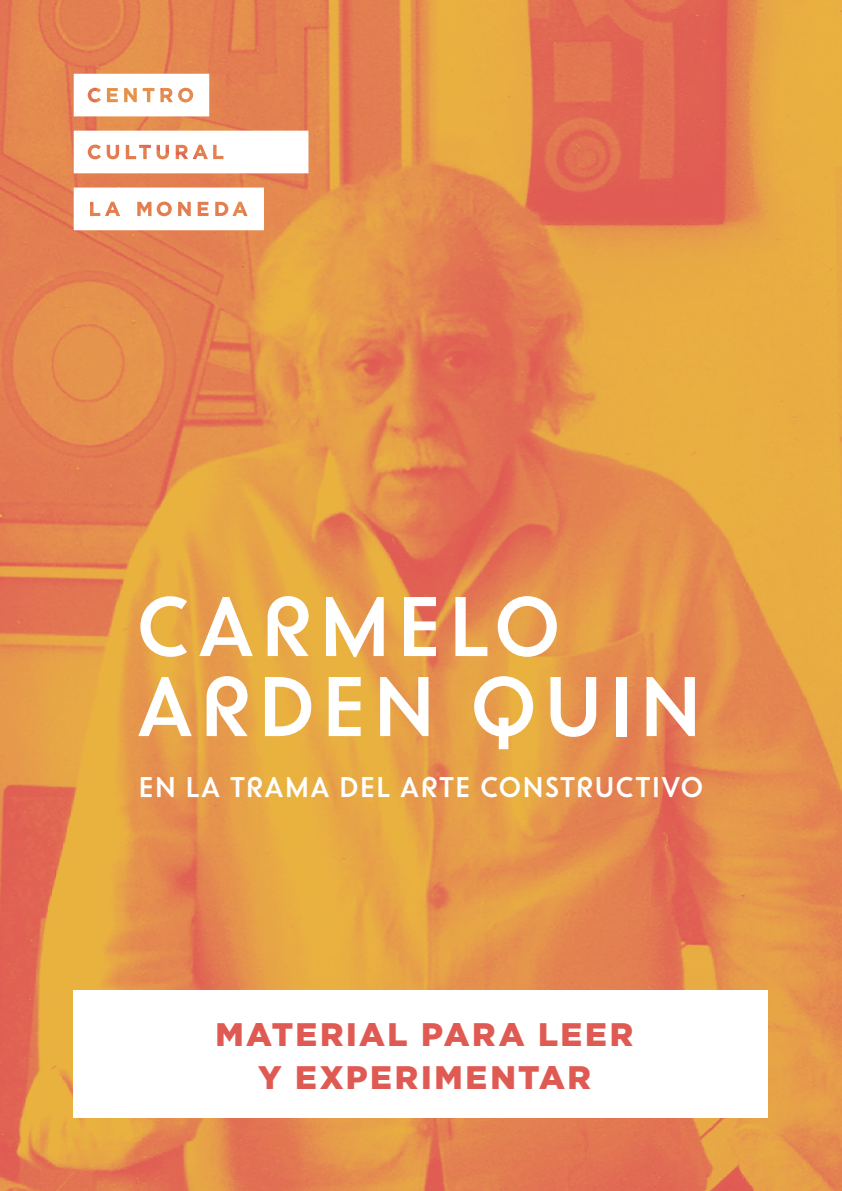
<style>
.page{position:relative;width:842px;height:1191px;background:#fff}
.page>*{position:absolute;margin:0;border:0;box-sizing:border-box;transform-origin:0 0}
.t1{font:500 79.4px/80px "Bonkus";letter-spacing:.12em;color:#fff}
.t2{font:900 32.6px/42.6px "Gotham";letter-spacing:.075em;color:#df5a53;text-align:center}
.t3{font:500 27px "Bonkus";letter-spacing:.08em;color:#fff}
</style>
<div class="page">
<img style="left:0;top:0;width:842px;height:1191px">
<div style="left:74px;top:990px;width:694px;height:128px;background:#fff"></div>
<svg style="left:74px;top:131px;width:234px;height:42px"></svg>
<svg style="left:74px;top:74px;width:135px;height:42px"></svg>
<div style="left:182px;top:91px;width:8px;height:8px;background:#fff;border-radius:50%"></div>
<svg style="left:74px;top:188px;width:190px;height:42px"></svg>
<h1 class="t1" style="left:138px;top:582px;width:564px">CARMELO<br>ARDEN QUIN</h1>
<p class="t3" style="left:139px;top:767px;width:565px">EN LA TRAMA DEL ARTE CONSTRUCTIVO</p>
<p class="t2" style="left:216px;top:1013px;width:419px">MATERIAL PARA LEER<br>Y EXPERIMENTAR</p>
</div>
